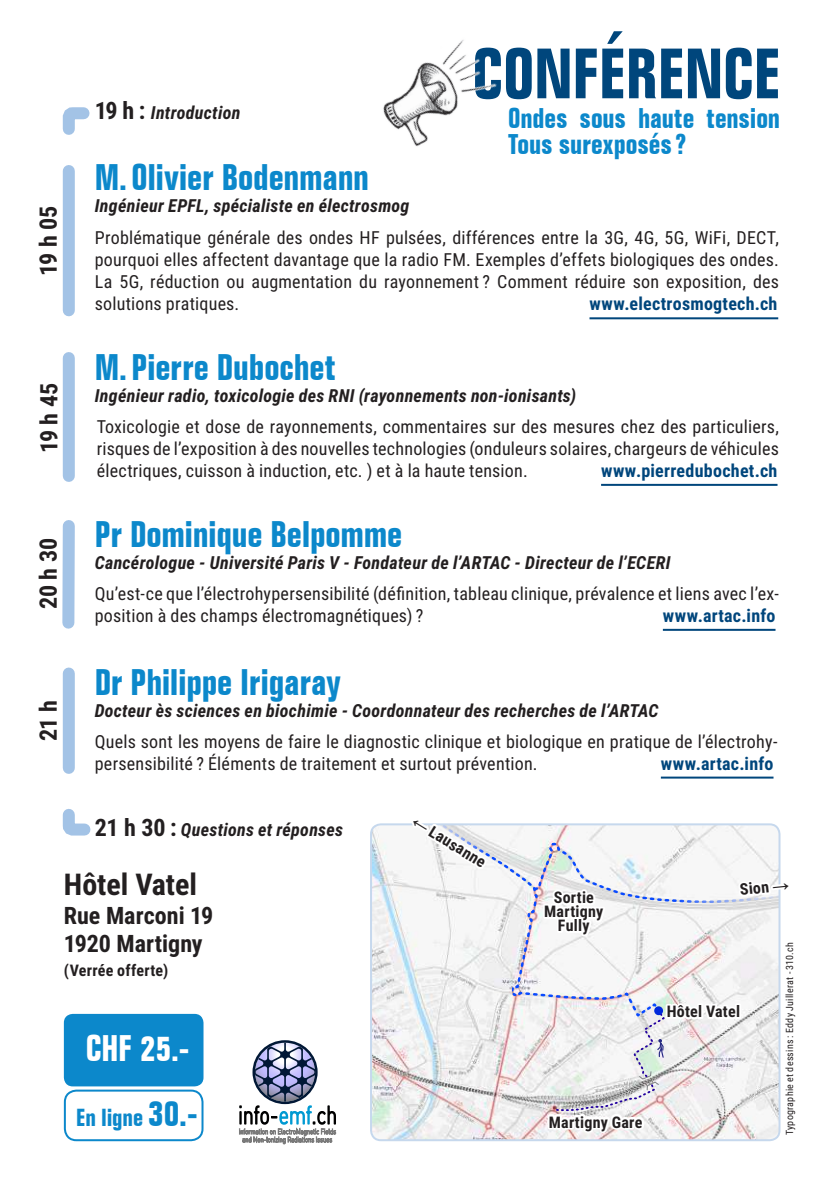
<style>
.page{position:relative;width:840px;height:1191px;background:#fff}
.page>*{position:absolute;margin:0;border:0;box-sizing:border-box;transform-origin:0 0}
.t1{font:700 condensed 69.6px "Folio BT";letter-spacing:-.005em;color:#00467c}
.t2{font:700 condensed 36px "Folio BT";letter-spacing:-.005em;color:#0c88cb}
.t3{font:700 condensed 36px "Folio BT";color:#fff}
.t4{font:700 30px "Roboto Condensed";color:#231f20}
.t5{font:700 condensed 27.8px/26.2px "Folio BT";letter-spacing:-.005em;color:#0c88cb}
.t6{font:700 24px/28.8px "Roboto Condensed";color:#231f20}
.t7{font:700 condensed 24px "Folio BT";letter-spacing:-.01em;color:#0c88cb}
.t8{font:18px/22px "Roboto Condensed";letter-spacing:.01em;color:#231f20;text-align:justify}
.t9{font:italic 700 18px "Roboto Condensed";letter-spacing:.015em;color:#231f20}
.t10{font:700 18px "Roboto Condensed";letter-spacing:.015em;color:#00467c}
.t11{font:700 16px/14px "Roboto Condensed";letter-spacing:.02em;color:#231f20;text-align:center}
.t12{font:10px "Roboto Condensed";letter-spacing:.025em;color:#231f20}
.s1{font-style:normal;font-size:24px}
.s2{font-family:"Liberation Mono";font-weight:400;font-size:26px}
.s3{font-size:36px}
</style>
<div class="page">
<img style="left:371px;top:826px;width:35px;height:314px">
<svg style="left:239px;top:1040px;width:98px;height:104px"></svg>
<div style="left:64px;top:1014px;width:139px;height:72px;background:#0c88cb;border-radius:9px"></div>
<svg style="left:62px;top:809px;width:29px;height:27px"></svg>
<svg style="left:62px;top:107px;width:28px;height:28px"></svg>
<hr style="left:589px;top:317px;width:188px;height:2px;background:#00467c">
<div style="left:63px;top:171px;width:12px;height:139px;background:#a3c3e6"></div>
<hr style="left:600px;top:484px;width:177px;height:2px;background:#00467c">
<div style="left:63px;top:358px;width:12px;height:118px;background:#a3c3e6"></div>
<hr style="left:662px;top:629px;width:113px;height:2px;background:#00467c">
<div style="left:62px;top:526px;width:13px;height:96px;background:#a3c3e6"></div>
<hr style="left:660px;top:776px;width:113px;height:2px;background:#00467c">
<div style="left:63px;top:673px;width:12px;height:95px;background:#a3c3e6"></div>
<svg style="left:406px;top:823px;width:375px;height:319px"></svg>
<div style="left:64px;top:1089px;width:139px;height:52px;border:2px solid #0c88cb;border-radius:11px"></div>
<img style="left:383px;top:40px;width:112px;height:107px">
<h3 class="t6" style="left:33px;top:276px;width:72px;rotate:-90deg">19 h 05</h3>
<h3 class="t6" style="left:34px;top:453px;width:72px;rotate:-90deg">19 h 45</h3>
<h3 class="t6" style="left:33px;top:609px;width:73px;rotate:-90deg">20 h 30</h3>
<h3 class="t6" style="left:33px;top:741px;width:43px;rotate:-90deg">21 h</h3>
<p class="t9" style="left:95px;top:100px;width:147px"><span class="s1">19 h :</span> Introduction</p>
<h2 class="t2" style="left:95px;top:155px;width:276px">M. Olivier Bodenmann</h2>
<p class="t9" style="left:95px;top:193px;width:316px">Ingénieur EPFL, spécialiste en électrosmog</p>
<h1 class="t1" style="left:472px;top:31px;width:310px">CONFÉRENCE</h1>
<h3 class="t5" style="left:508px;top:105px;width:273px">Ondes sous haute tension<br>Tous surexposés ?</h3>
<p class="t8" style="left:95px;top:226px;width:685px">Problématique générale des ondes HF pulsées, différences entre la 3G, 4G, 5G, WiFi, DECT, pourquoi elles affectent davantage que la radio FM. Exemples d’effets biologiques des ondes.<br>La 5G, réduction ou augmentation du rayonnement ? Comment réduire son exposition, des solutions pratiques.</p>
<p class="t10" style="left:589px;top:291px;width:189px">www.electrosmogtech.ch</p>
<h2 class="t2" style="left:95px;top:345px;width:243px">M. Pierre Dubochet</h2>
<p class="t9" style="left:95px;top:383px;width:482px">Ingénieur radio, toxicologie des RNI (rayonnements non-ionisants)</p>
<p class="t8" style="left:97px;top:415px;width:683px">Toxicologie et dose de rayonnements, commentaires sur des mesures chez des particuliers, risques de l’exposition à des nouvelles technologies (onduleurs solaires, chargeurs de véhicules électriques, cuisson à induction, etc. ) et à la haute tension.</p>
<p class="t10" style="left:600px;top:458px;width:178px">www.pierredubochet.ch</p>
<h2 class="t2" style="left:95px;top:512px;width:309px">Pr Dominique Belpomme</h2>
<p class="t9" style="left:95px;top:550px;width:577px">Cancérologue - Université Paris V - Fondateur de l’ARTAC - Directeur de l’ECERI</p>
<p class="t8" style="left:95px;top:582px;width:685px">Qu’est-ce que l’électrohypersensibilité (définition, tableau clinique, prévalence et liens avec l’ex&shy;position à des champs électromagnétiques) ?</p>
<p class="t10" style="left:662px;top:603px;width:114px">www.artac.info</p>
<h2 class="t2" style="left:95px;top:660px;width:247px">Dr Philippe Irigaray</h2>
<p class="t9" style="left:95px;top:697px;width:565px">Docteur ès sciences en biochimie - Coordonnateur des recherches de l’ARTAC</p>
<p class="t8" style="left:95px;top:729px;width:683px">Quels sont les moyens de faire le diagnostic clinique et biologique en pratique de l’électrohy&shy;persensibilité ? Éléments de traitement et surtout prévention.</p>
<p class="t10" style="left:660px;top:750px;width:114px">www.artac.info</p>
<p class="t9" style="left:95px;top:817px;width:250px"><span class="s1">21 h 30 :</span> Questions et réponses</p>
<p class="t11" style="left:418px;top:813px;width:84px;rotate:32deg"><span class="s2">←</span> Lausanne</p>
<h3 class="t4" style="left:64px;top:863px;width:135px">Hôtel Vatel</h3>
<h3 class="t6" style="left:64px;top:899px;width:151px">Rue Marconi 19<br>1920 Martigny</h3>
<p class="t11" style="left:64px;top:962px;width:106px">(Verrée offerte)</p>
<h2 class="t3" style="left:86px;top:1026px;width:106px">CHF 25.-</h2>
<h3 class="t7" style="left:76px;top:1103px;width:123px">En ligne <span class="s3">30.-</span></h3>
<p class="t11" style="left:544px;top:889px;width:61px">Sortie<br>Martigny<br>Fully</p>
<p class="t11" style="left:548px;top:1114px;width:95px">Martigny Gare</p>
<p class="t11" style="left:738px;top:882px;width:50px;rotate:-6deg">Sion <span class="s2">→</span></p>
<p class="t11" style="left:666px;top:1004px;width:75px">Hôtel Vatel</p>
<p class="t12" style="left:782px;top:1135px;width:194px;rotate:-90deg">Typographie et dessins : Eddy Juillerat - 310.ch</p>
</div>
